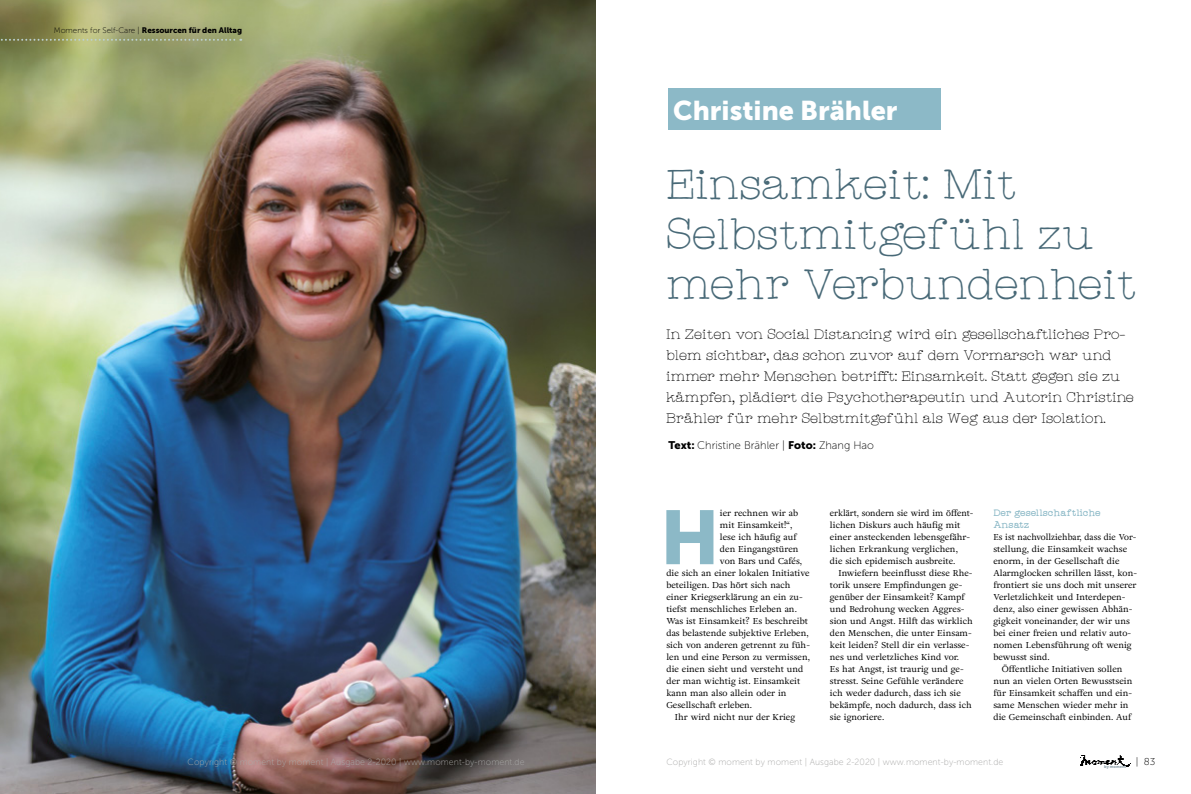
<style>
.page{position:relative;width:1191px;height:794px;background:#fff}
.page>*{position:absolute;margin:0;border:0;box-sizing:border-box;transform-origin:0 0}
.t1{font:75.6px "Museo Sans 900";color:#8cb9c7}
.t2{font:300 43px/50.1px "Catalina Typewriter";color:#486977}
.t3{font:27px "Museo Sans 900";color:#fff}
.t4{font:300 14px/21px "Catalina Typewriter";color:#000}
.t5{font:11px "Museo Sans 100";color:#000}
.t6{font:700 10px/12px "Catalina Typewriter";color:#8cb9c7}
.t7{font:10px "Museo Sans 100";color:#000}
.t8{font:9px "Museo Sans 100";letter-spacing:.01em;color:#a8a8a7}
.t9{font:8.5px/12px "Adriane Text";color:#000}
.t10{font:8px "Museo Sans 900";color:#000}
.t11{font:4px "Museo Sans 900";color:#94a5af}
.s1{font-family:"Museo Sans 100"}
.s2{font-family:"Museo Sans 900"}
</style>
<div class="page">
<img style="left:0;top:0;width:595px;height:794px">
<svg style="left:0;top:39px;width:241px;height:2px"></svg>
<img style="left:1080px;top:755px;width:51px;height:12px">
<div style="left:668px;top:88px;width:273px;height:41px;background:#8cb9c7"></div>
<p class="t10" style="left:54px;top:26px;width:190px"><span class="s1">Moments for Self-Care |</span> Ressourcen für den Alltag</p>
<h3 class="t3" style="left:673px;top:95px;width:226px">Christine Brähler</h3>
<h2 class="t2" style="left:666px;top:159px;width:472px">Einsamkeit: Mit<br>Selbstmitgefühl zu mehr Verbundenheit</h2>
<p class="t4" style="left:666px;top:323px;width:469px">In Zeiten von Social Distancing wird ein gesellschaftliches Pro&shy;blem sichtbar, das schon zuvor auf dem Vormarsch war und immer mehr Menschen betrifft: Einsamkeit. Statt gegen sie zu kämpfen, plädiert die Psychotherapeutin und Autorin Christine Brähler für mehr Selbstmitgefühl als Weg aus der Isolation.</p>
<p class="t5" style="left:668px;top:439px;width:207px"><span class="s2">Text:</span> Christine Brähler | <span class="s2">Foto:</span> Zhang Hao</p>
<h1 class="t1" style="left:660px;top:495px;width:62px">H</h1>
<p class="t9" style="left:720px;top:507px;width:80px">ier rechnen wir ab</p>
<p class="t9" style="left:720px;top:519px;width:74px">mit Einsamkeit!“,</p>
<p class="t9" style="left:720px;top:531px;width:78px">lese ich häufig auf</p>
<p class="t9" style="left:720px;top:543px;width:80px">den Eingangstüren</p>
<p class="t9" style="left:720px;top:555px;width:84px">von Bars und Cafés,</p>
<p class="t9" style="left:666px;top:567px;width:145px">die sich an einer lokalen Initiative</p>
<p class="t9" style="left:666px;top:579px;width:126px">beteiligen. Das hört sich nach</p>
<p class="t9" style="left:666px;top:591px;width:138px">einer Kriegserklärung an ein zu-</p>
<p class="t9" style="left:666px;top:603px;width:132px">tiefst menschliches Erleben an.</p>
<p class="t9" style="left:666px;top:615px;width:143px">Was ist Einsamkeit? Es beschreibt</p>
<p class="t9" style="left:666px;top:627px;width:144px">das belastende subjektive Erleben,</p>
<p class="t9" style="left:666px;top:639px;width:145px">sich von anderen getrennt zu füh-</p>
<p class="t9" style="left:666px;top:651px;width:145px">len und eine Person zu vermissen,</p>
<p class="t9" style="left:666px;top:663px;width:138px">die einen sieht und versteht und</p>
<p class="t9" style="left:666px;top:675px;width:135px">der man wichtig ist. Einsamkeit</p>
<p class="t9" style="left:666px;top:687px;width:122px">kann man also allein oder in</p>
<p class="t9" style="left:666px;top:699px;width:87px">Gesellschaft erleben.</p>
<p class="t9" style="left:675px;top:711px;width:122px">Ihr wird nicht nur der Krieg</p>
<p class="t9" style="left:830px;top:507px;width:145px">erklärt, sondern sie wird im öffent&shy;lichen Diskurs auch häufig mit einer ansteckenden lebensgefähr&shy;lichen Erkrankung verglichen,<br>die sich epidemisch ausbreite.</p>
<p class="t9" style="left:830px;top:567px;width:144px;text-indent:9px">Inwiefern beeinflusst diese Rhe&shy;torik unsere Empfindungen ge&shy;genüber der Einsamkeit? Kampf und Bedrohung wecken Aggres&shy;sion und Angst. Hilft das wirklich den Menschen, die unter Einsam&shy;keit leiden? Stell dir ein verlasse&shy;nes und verletzliches Kind vor.<br>Es hat Angst, ist traurig und ge&shy;stresst. Seine Gefühle verändere ich weder dadurch, dass ich sie bekämpfe, noch dadurch, dass ich sie ignoriere.</p>
<p class="t6" style="left:993px;top:507px;width:109px">Der gesellschaftliche<br>Ansatz</p>
<p class="t9" style="left:993px;top:531px;width:144px">Es ist nachvollziehbar, dass die Vor-</p>
<p class="t9" style="left:993px;top:543px;width:135px">stellung, die Einsamkeit wachse</p>
<p class="t9" style="left:993px;top:555px;width:128px">enorm, in der Gesellschaft die</p>
<p class="t9" style="left:993px;top:567px;width:145px">Alarmglocken schrillen lässt, kon-</p>
<p class="t9" style="left:993px;top:579px;width:145px">frontiert sie uns doch mit unserer</p>
<p class="t9" style="left:993px;top:591px;width:134px">Verletzlichkeit und Interdepen-</p>
<p class="t9" style="left:993px;top:603px;width:141px">denz, also einer gewissen Abhän-</p>
<p class="t9" style="left:993px;top:615px;width:138px">gigkeit voneinander, der wir uns</p>
<p class="t9" style="left:993px;top:627px;width:139px">bei einer freien und relativ auto-</p>
<p class="t9" style="left:993px;top:639px;width:140px">nomen Lebensführung oft wenig</p>
<p class="t9" style="left:993px;top:651px;width:58px">bewusst sind.</p>
<p class="t9" style="left:1002px;top:663px;width:122px">Öffentliche Initiativen sollen</p>
<p class="t9" style="left:993px;top:675px;width:140px">nun an vielen Orten Bewusstsein</p>
<p class="t9" style="left:993px;top:687px;width:140px">für Einsamkeit schaffen und ein-</p>
<p class="t9" style="left:993px;top:699px;width:137px">same Menschen wieder mehr in</p>
<p class="t9" style="left:993px;top:711px;width:139px">die Gemeinschaft einbinden. Auf</p>
<p class="t8" style="left:188px;top:757px;width:338px">Copyright © moment by moment | Ausgabe 2-2020 | www.moment-by-moment.de</p>
<p class="t8" style="left:666px;top:757px;width:338px">Copyright © moment by moment | Ausgabe 2-2020 | www.moment-by-moment.de</p>
<p class="t11" style="left:1104px;top:764px;width:24px">by moment</p>
<p class="t7" style="left:1135px;top:756px;width:21px">| 83</p>
</div>
